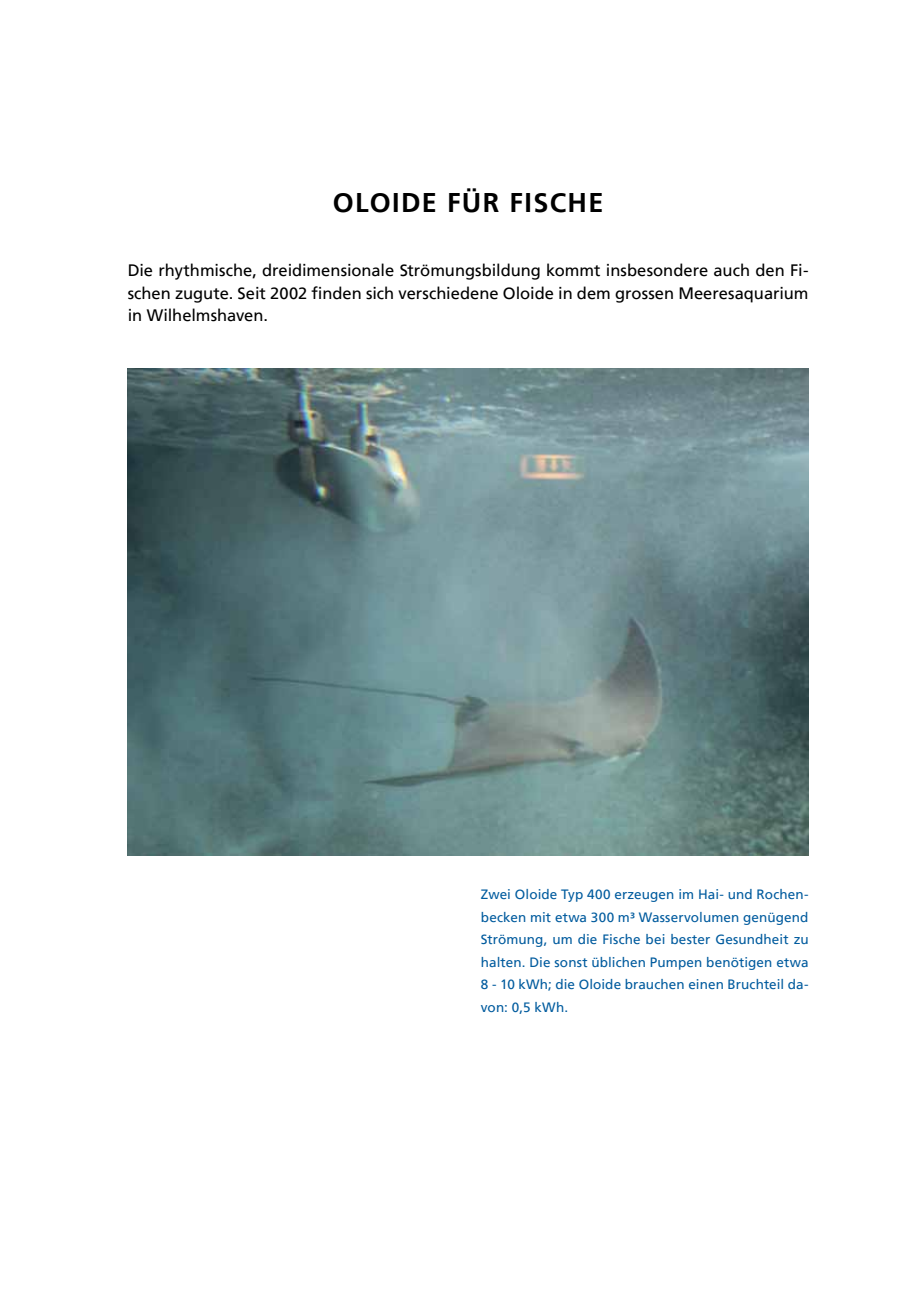
<style>
.page{position:relative;width:915px;height:1306px;background:#fff}
.page>*{position:absolute;margin:0;border:0;box-sizing:border-box;transform-origin:0 0}
.t1{font:700 27px "Frutiger LT";letter-spacing:.05em;color:#000}
.t2{font:16.5px/22.5px "Frutiger LT";color:#000;text-align:justify}
.t3{font:13.5px/22.5px "Frutiger LT";letter-spacing:.005em;color:#005b9e;text-align:justify}
</style>
<div class="page">
<img style="left:128px;top:368px;width:680px;height:487px">
<h1 class="t1" style="left:332px;top:186px;width:272px">OLOIDE FÜR FISCHE</h1>
<p class="t2" style="left:128px;top:259px;width:682px">Die rhythmische, dreidimensionale Strömungsbildung kommt insbesondere auch den Fi&shy;schen zugute. Seit 2002 finden sich verschiedene Oloide in dem grossen Meeresaquarium in Wilhelmshaven.</p>
<p class="t3" style="left:480px;top:883px;width:329px">Zwei Oloide Typ 400 erzeugen im Hai- und Rochen&shy;becken mit etwa 300 m³ Wasservolumen genügend Strömung, um die Fische bei bester Gesundheit zu halten. Die sonst üblichen Pumpen benötigen etwa 8 - 10 kWh; die Oloide brauchen einen Bruchteil da&shy;von: 0,5 kWh.</p>
</div>
